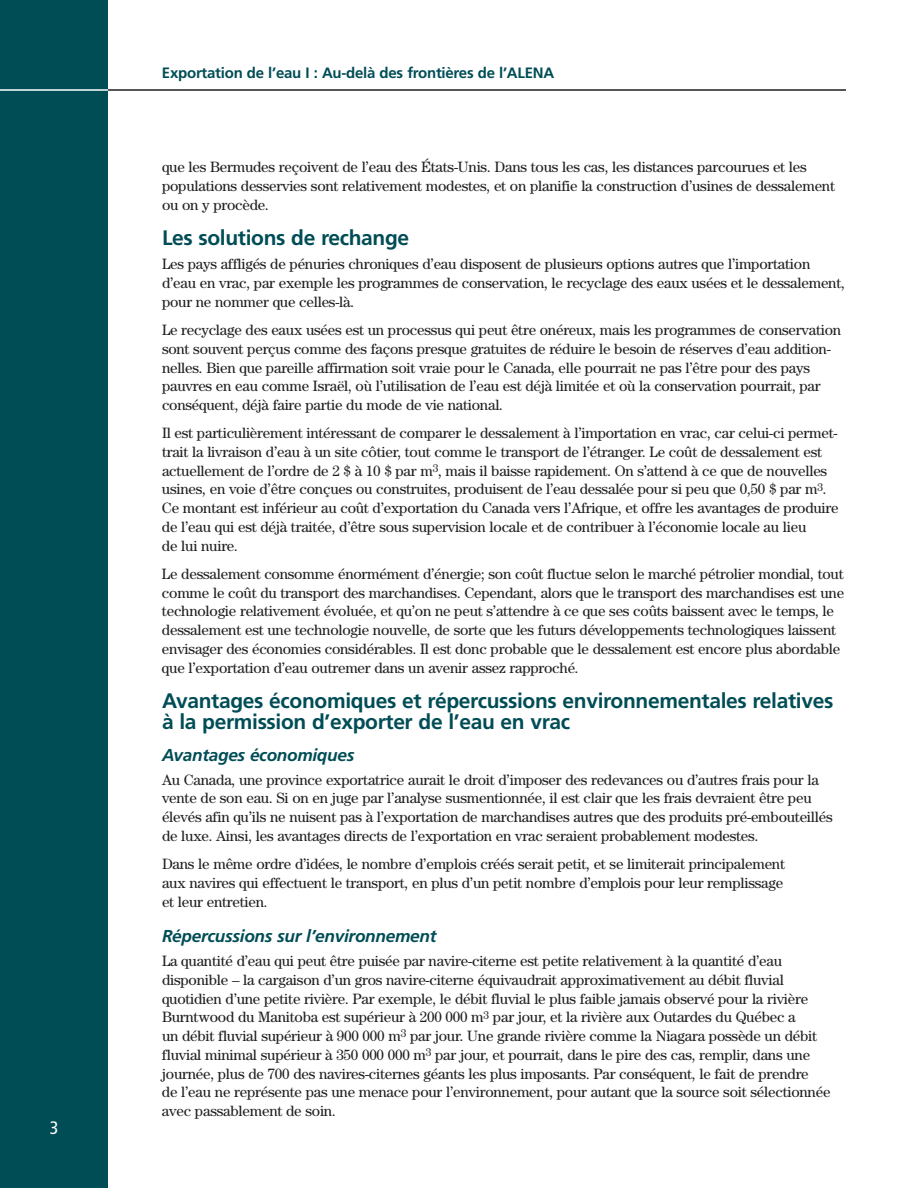
<style>
.page{position:relative;width:918px;height:1188px;background:#fff}
.page>*{position:absolute;margin:0;border:0;box-sizing:border-box;transform-origin:0 0}
.t1{font:700 21px/21px "Frutiger";letter-spacing:-.015em;color:#004d56}
.t2{font:condensed 18px "Frutiger";color:#fff}
.t3{font:italic 700 17.25px "Frutiger";letter-spacing:-.015em;color:#004d56}
.t4{font:15px/18.8px "Century";letter-spacing:-.015em;color:#201f20}
.t5{font:700 15px "Frutiger";letter-spacing:-.015em;color:#004d56}
</style>
<div class="page">
<hr style="left:90px;top:89px;width:756px;height:2px;background:#201f20">
<div style="left:0;top:0;width:108px;height:1188px;background:#004d56"></div>
<hr style="left:0;top:89px;width:108px;height:2px;background:#fff">
<p class="t2" style="left:50px;top:1121px;width:10px">3</p>
<p class="t5" style="left:162px;top:67px;width:394px">Exportation de l’eau I : Au-delà des frontières de l’ALENA</p>
<p class="t4" style="left:162px;top:159px;width:675px">que les Bermudes reçoivent de l’eau des États-Unis. Dans tous les cas, les distances parcourues et les populations desservies sont relativement modestes, et on planifie la construction d’usines de dessalement ou on y procède.</p>
<h1 class="t1" style="left:162px;top:229px;width:249px">Les solutions de rechange</h1>
<p class="t4" style="left:162px;top:256px;width:684px">Les pays affligés de pénuries chroniques d’eau disposent de plusieurs options autres que l’importation d’eau en vrac, par exemple les programmes de conservation, le recyclage des eaux usées et le dessalement, pour ne nommer que celles-là.</p>
<p class="t4" style="left:162px;top:322px;width:681px">Le recyclage des eaux usées est un processus qui peut être onéreux, mais les programmes de conservation sont souvent perçus comme des façons presque gratuites de réduire le besoin de réserves d’eau addition&shy;nelles. Bien que pareille affirmation soit vraie pour le Canada, elle pourrait ne pas l’être pour des pays pauvres en eau comme Israël, où l’utilisation de l’eau est déjà limitée et où la conservation pourrait, par conséquent, déjà faire partie du mode de vie national.</p>
<p class="t4" style="left:162px;top:425px;width:678px">Il est particulièrement intéressant de comparer le dessalement à l’importation en vrac, car celui-ci permet&shy;trait la livraison d’eau à un site côtier, tout comme le transport de l’étranger. Le coût de dessalement est actuellement de l’ordre de 2 $ à 10 $ par m<sup>3</sup>, mais il baisse rapidement. On s’attend à ce que de nouvelles usines, en voie d’être conçues ou construites, produisent de l’eau dessalée pour si peu que 0,50 $ par m<sup>3</sup>.<br>Ce montant est inférieur au coût d’exportation du Canada vers l’Afrique, et offre les avantages de produire de l’eau qui est déjà traitée, d’être sous supervision locale et de contribuer à l’économie locale au lieu<br>de lui nuire.</p>
<p class="t4" style="left:162px;top:566px;width:684px">Le dessalement consomme énormément d’énergie; son coût fluctue selon le marché pétrolier mondial, tout comme le coût du transport des marchandises. Cependant, alors que le transport des marchandises est une technologie relativement évoluée, et qu’on ne peut s’attendre à ce que ses coûts baissent avec le temps, le dessalement est une technologie nouvelle, de sorte que les futurs développements technologiques laissent envisager des économies considérables. Il est donc probable que le dessalement est encore plus abordable que l’exportation d’eau outremer dans un avenir assez rapproché.</p>
<h1 class="t1" style="left:162px;top:692px;width:673px">Avantages économiques et répercussions environnementales relatives à la permission d’exporter de l’eau en vrac</h1>
<p class="t3" style="left:162px;top:748px;width:194px">Avantages économiques</p>
<p class="t4" style="left:162px;top:772px;width:672px">Au Canada, une province exportatrice aurait le droit d’imposer des redevances ou d’autres frais pour la vente de son eau. Si on en juge par l’analyse susmentionnée, il est clair que les frais devraient être peu élevés afin qu’ils ne nuisent pas à l’exportation de marchandises autres que des produits pré-embouteillés de luxe. Ainsi, les avantages directs de l’exportation en vrac seraient probablement modestes.</p>
<p class="t4" style="left:162px;top:856px;width:625px;text-align:justify">Dans le même ordre d’idées, le nombre d’emplois créés serait petit, et se limiterait principalement aux navires qui effectuent le transport, en plus d’un petit nombre d’emplois pour leur remplissage et leur entretien.</p>
<p class="t3" style="left:162px;top:929px;width:276px">Répercussions sur l’environnement</p>
<p class="t4" style="left:162px;top:953px;width:670px">La quantité d’eau qui peut être puisée par navire-citerne est petite relativement à la quantité d’eau disponible – la cargaison d’un gros navire-citerne équivaudrait approximativement au débit fluvial quotidien d’une petite rivière. Par exemple, le débit fluvial le plus faible jamais observé pour la rivière Burntwood du Manitoba est supérieur à 200 000 m<sup>3</sup> par jour, et la rivière aux Outardes du Québec a<br>un débit fluvial supérieur à 900 000 m<sup>3</sup> par jour. Une grande rivière comme la Niagara possède un débit fluvial minimal supérieur à 350 000 000 m<sup>3</sup> par jour, et pourrait, dans le pire des cas, remplir, dans une journée, plus de 700 des navires-citernes géants les plus imposants. Par conséquent, le fait de prendre<br>de l’eau ne représente pas une menace pour l’environnement, pour autant que la source soit sélectionnée avec passablement de soin.</p>
</div>
